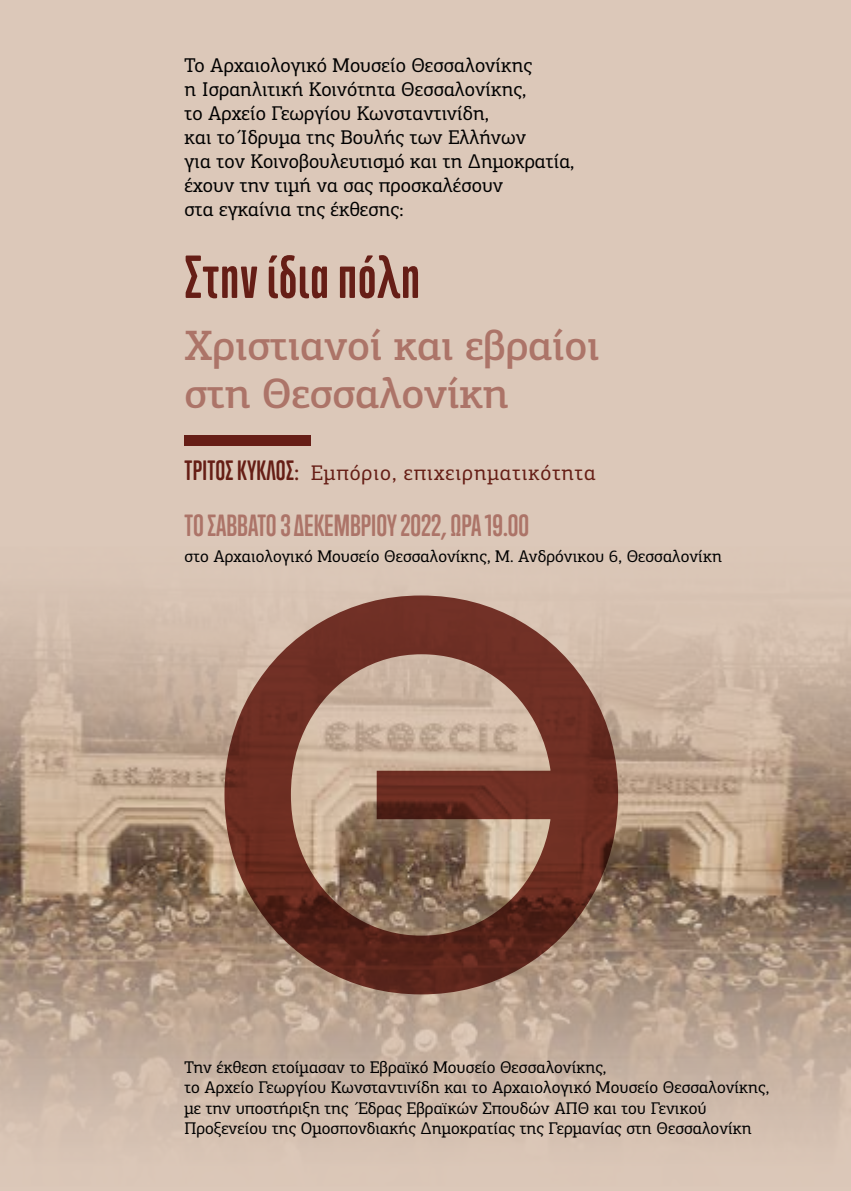
<style>
.page{position:relative;width:851px;height:1191px;background:#fff}
.page>*{position:absolute;margin:0;border:0;box-sizing:border-box;transform-origin:0 0}
.t1{font:700 55.4px "Trump Soft Pro";letter-spacing:.02em;color:#661e16}
.t2{font:500 42.6px/48px "PF Centro Slab Pro";letter-spacing:-.01em;color:#ac7468}
.t3{font:700 28px "Trump Soft Pro";color:#ac7468}
.t4{font:700 25.6px "Trump Soft Pro";letter-spacing:.01em;color:#661e16}
.t5{font:21.2px "PF Centro Slab Pro";letter-spacing:.04em;color:#661e16}
.t6{font:20px/24px "PF Centro Slab Pro";color:#000}
.t7{font:17px/20.4px "PF Centro Slab Pro";color:#000}
.s1{font-family:"PF Centro Slab Pro";font-weight:400}
</style>
<div class="page">
<div style="left:0;top:0;width:850px;height:1191px;background:#dcc8b9"></div>
<img style="left:0;top:604px;width:850px;height:526px">
<svg style="left:224px;top:595px;width:394px;height:399px;background:#926959"></svg>
<div style="left:184px;top:435px;width:127px;height:10px;background:#661e16"></div>
<p class="t6" style="left:184px;top:53px;width:391px">Το Αρχαιολογικό Μουσείο Θεσσαλονίκης<br>η Ισραηλιτική Κοινότητα Θεσσαλονίκης,<br>το Αρχείο Γεωργίου Κωνσταντινίδη,<br>και το Ίδρυμα της Βουλής των Ελλήνων<br>για τον Κοινοβουλευτισμό και τη Δημοκρατία, έχουν την τιμή να σας προσκαλέσουν<br>στα εγκαίνια της έκθεσης:</p>
<h1 class="t1" style="left:184px;top:243px;width:237px">Στην ίδια πόλη</h1>
<h2 class="t2" style="left:184px;top:321px;width:417px">Χριστιανοί και εβραίοι στη Θεσσαλονίκη</h2>
<h3 class="t4" style="left:184px;top:455px;width:116px">ΤΡΙΤΟΣ ΚΎΚΛΟΣ<span class="s1">:</span></h3>
<p class="t5" style="left:311px;top:460px;width:286px">Εμπόριο, επιχειρηματικότητα</p>
<h3 class="t3" style="left:184px;top:508px;width:346px">ΤΟ ΣΑΒΒΑΤΟ 3 ΔΕΚΕΜΒΡΙΟΥ 2022, ΩΡΑ 19.00</h3>
<p class="t7" style="left:184px;top:546px;width:539px">στο Αρχαιολογικό Μουσείο Θεσσαλονίκης, Μ. Ανδρόνικου 6, Θεσσαλονίκη</p>
<p class="t7" style="left:184px;top:1057px;width:586px">Την έκθεση ετοίμασαν το Εβραϊκό Μουσείο Θεσσαλονίκης,<br>το Αρχείο Γεωργίου Κωνσταντινίδη και το Αρχαιολογικό Μουσείο Θεσσαλονίκης, με την υποστήριξη της Έδρας Εβραϊκών Σπουδών ΑΠΘ και του Γενικού Προξενείου της Ομοσπονδιακής Δημοκρατίας της Γερμανίας στη Θεσσαλονίκη</p>
</div>
